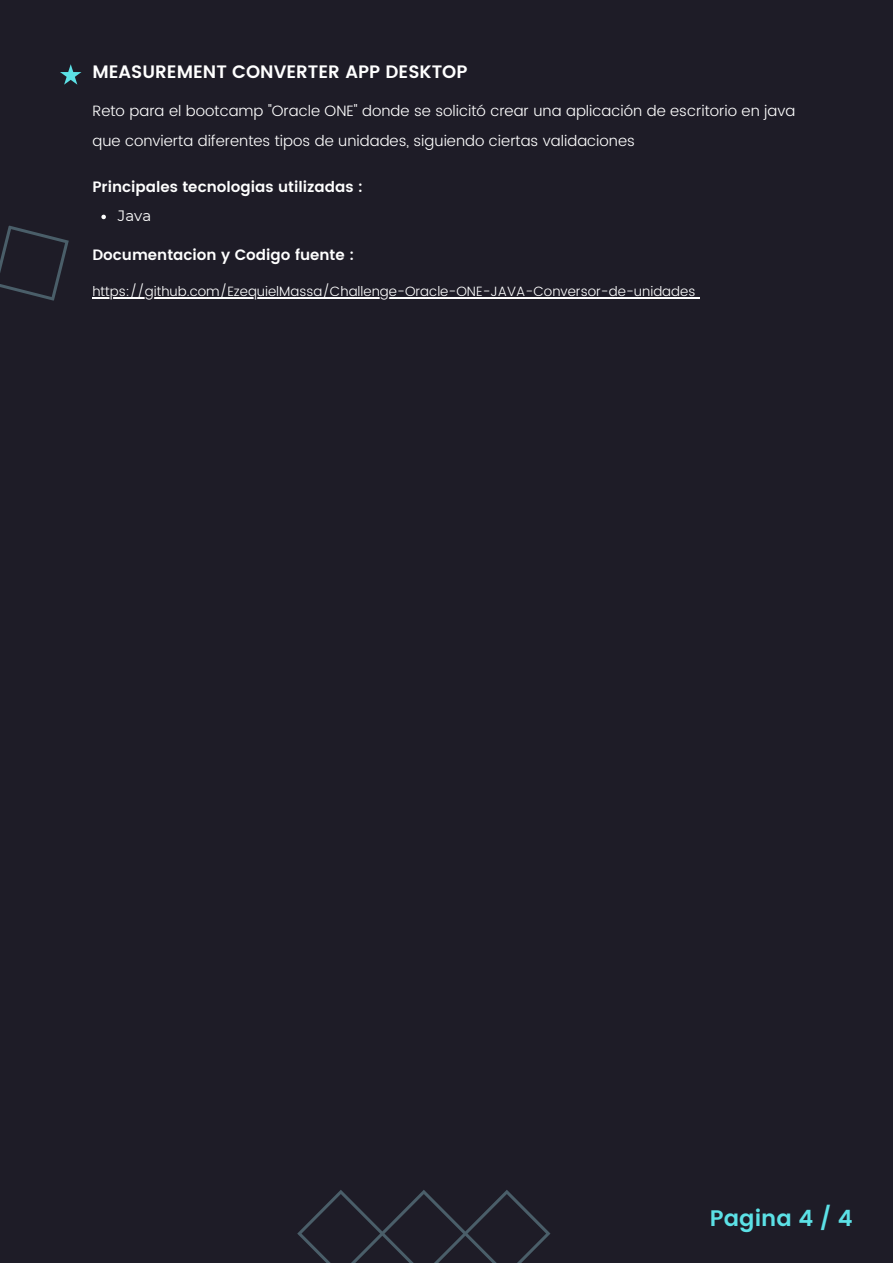
<style>
.page{position:relative;width:893px;height:1264px;background:#fff}
.page>*{position:absolute;margin:0;border:0;box-sizing:border-box;transform-origin:0 0}
.t1{font:600 22.5px "Poppins";color:#5ce1e6}
.t2{font:600 18px "Poppins";color:#fff}
.t3{font:300 15px/29.2px "Poppins";color:#fff}
.t4{font:600 15px "Poppins";color:#fff}
.t5{font:15px "Montserrat";color:#fff}
.t6{font:300 13.5px "Poppins";color:#fff}
</style>
<div class="page">
<div style="left:0;top:0;width:892px;height:1262px;background:#1e1c27"></div>
<svg style="left:60px;top:64px;width:21px;height:21px"></svg>
<svg style="left:101px;top:215px;width:5px;height:4px"></svg>
<hr style="left:92px;top:297px;width:603px;height:1px;background:#fff">
<svg style="left:0;top:225px;width:69px;height:76px"></svg>
<svg style="left:297px;top:1190px;width:253px;height:72px"></svg>
<p class="t2" style="left:92px;top:62px;width:376px">MEASUREMENT CONVERTER APP DESKTOP</p>
<p class="t3" style="left:92px;top:96px;width:704px">Reto para el bootcamp "Oracle ONE" donde se solicitó crear una aplicación de escritorio en java que convierta diferentes tipos de unidades, siguiendo ciertas validaciones</p>
<p class="t4" style="left:92px;top:178px;width:272px">Principales tecnologias utilizadas :</p>
<p class="t5" style="left:118px;top:207px;width:35px">Java</p>
<p class="t4" style="left:92px;top:246px;width:263px">Documentacion y Codigo fuente :</p>
<p class="t6" style="left:92px;top:283px;width:604px">https://github.com/EzequielMassa/Challenge-Oracle-ONE-JAVA-Conversor-de-unidades</p>
<p class="t1" style="left:710px;top:1204px;width:144px">Pagina 4 / 4</p>
</div>
